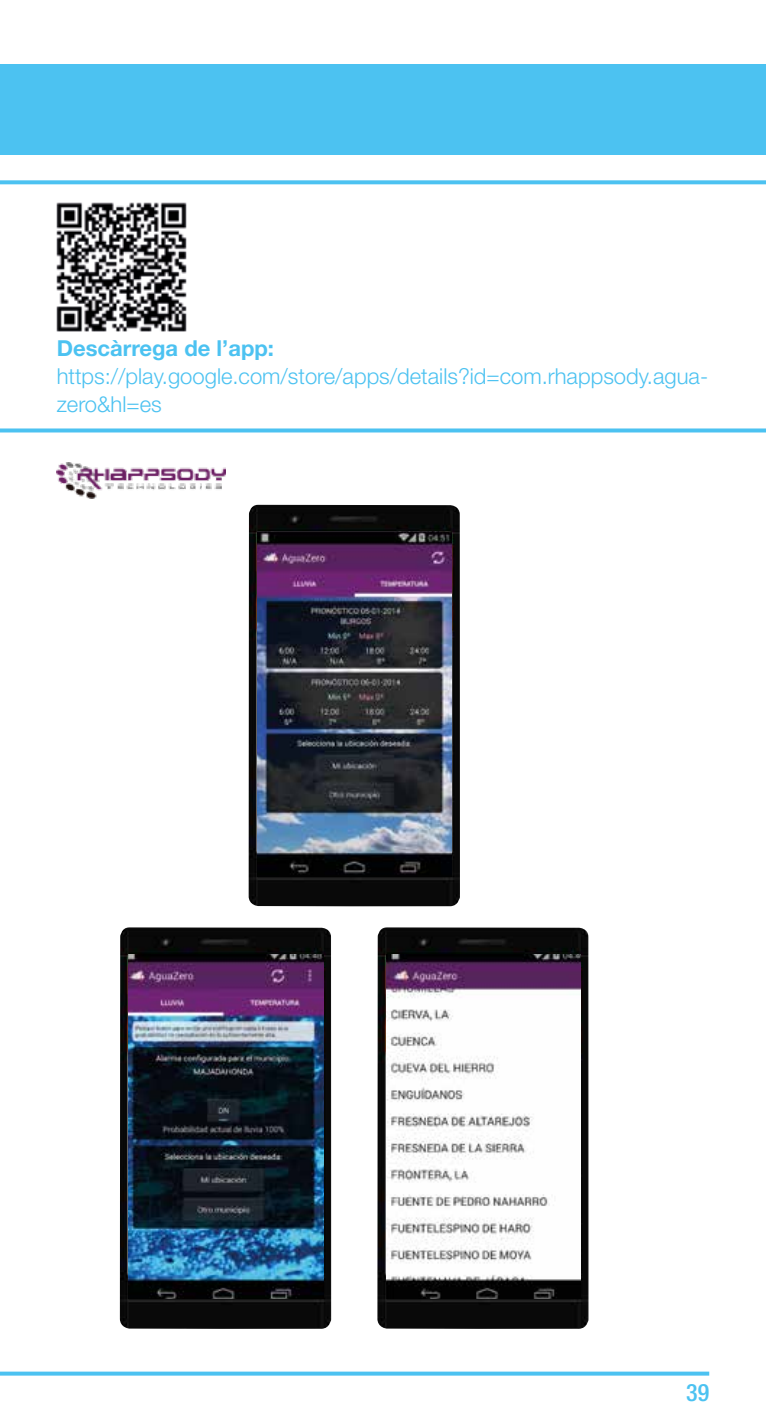
<style>
.page{position:relative;width:766px;height:1418px;background:#fff}
.page>*{position:absolute;margin:0;border:0;box-sizing:border-box;transform-origin:0 0}
.t1{font:500 condensed 24px "Helvetica Neue LT Std";color:#4cc2f1}
.t2{font:300 22px/28px "Helvetica Neue LT Std";color:#4cc2f1}
.t3{font:700 22px "Helvetica Neue LT Std";color:#4cc2f1}
</style>
<div class="page">
<div style="left:0;top:64px;width:765px;height:91px;background:#4cc2f1"></div>
<svg style="left:0;top:1371px;width:709px;height:4px;background:#67cbf3"></svg>
<svg style="left:0;top:180px;width:765px;height:4px;background:#5ac7f2"></svg>
<svg style="left:0;top:428px;width:765px;height:4px;background:#61c9f2"></svg>
<img style="left:57px;top:202px;width:129px;height:129px">
<img style="left:57px;top:462px;width:168px;height:36px">
<img style="left:248px;top:505px;width:212px;height:401px">
<img style="left:257px;top:532px;width:194px;height:344px">
<img style="left:120px;top:927px;width:211px;height:402px">
<img style="left:129px;top:954px;width:194px;height:344px">
<img style="left:377px;top:927px;width:211px;height:402px">
<img style="left:386px;top:954px;width:194px;height:344px">
<p class="t3" style="left:57px;top:334px;width:219px">Descàrrega de l’app:</p>
<p class="t2" style="left:57px;top:362px;width:652px">https://play.google.com/store/apps/details?id=com.rhappsody.agua&shy;zero&amp;hl=es</p>
<p class="t1" style="left:686px;top:1378px;width:25px">39</p>
</div>
